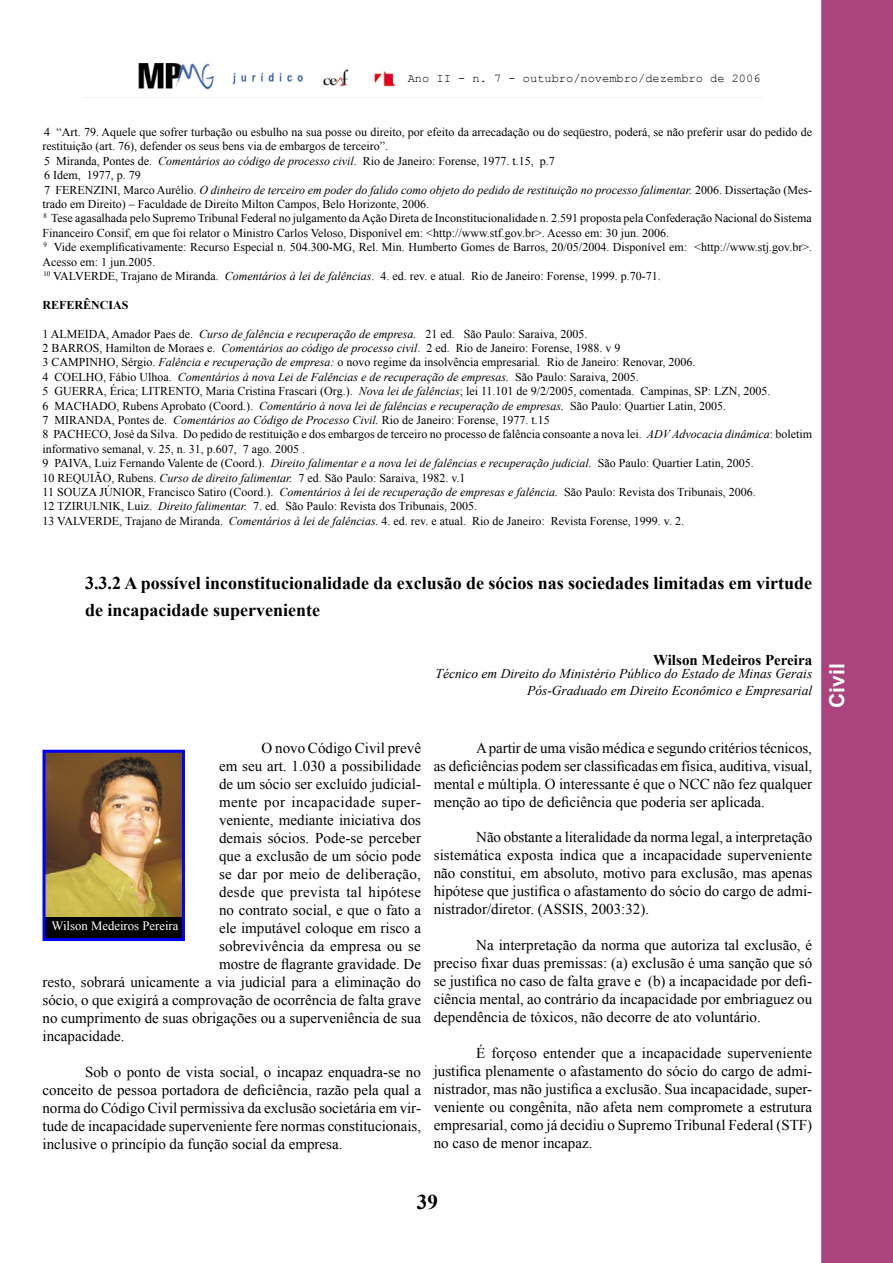
<style>
.page{position:relative;width:893px;height:1263px;background:#fff}
.page>*{position:absolute;margin:0;border:0;box-sizing:border-box;transform-origin:0 0}
.t1{font:700 21px "Arial";color:#fff}
.t2{font:700 21px "Times New Roman";color:#000}
.t3{font:700 18px/27px "Times New Roman";color:#000}
.t4{font:15px/18px "Times New Roman";color:#000;text-align:justify}
.t5{font:15px "Times New Roman";letter-spacing:.025em;color:#000}
.t6{font:15px "Times New Roman";letter-spacing:.03em;color:#000}
.t7{font:700 15px "Times New Roman";color:#000}
.t8{font:italic 13.5px/16.2px "Times New Roman";color:#000;text-align:right}
.t9{font:12.75px "Times New Roman";color:#fff}
.t10{font:12px/14.4px "Times New Roman";color:#000}
.t11{font:12px "Courier New";color:#000}
.t12{font:700 12px "Times New Roman";color:#000}
.s1{font-style:italic}
</style>
<div class="page">
<div style="left:821px;top:0;width:72px;height:1263px;background:#ab437f"></div>
<img style="left:138px;top:64px;width:258px;height:26px">
<div style="left:44px;top:751px;width:139px;height:188px;background:#000"></div>
<img style="left:47px;top:754px;width:134px;height:163px">
<div style="left:43px;top:750px;width:142px;height:191px;border:3px solid #00f"></div>
<p class="t11" style="left:408px;top:71px;width:354px">Ano II - n. 7 - outubro/novembro/dezembro de 2006</p>
<p class="t10" style="left:43px;top:124px;width:771px">4 “Art. 79. Aquele que sofrer turbação ou esbulho na sua posse ou direito, por efeito da arrecadação ou do seqüestro, poderá, se não preferir usar do pedido de restituição (art. 76), defender os seus bens via de embargos de terceiro”.<br>5 Miranda, Pontes de. <span class="s1">Comentários ao código de processo civil</span>. Rio de Janeiro: Forense, 1977. t.15, p.7<br>6 Idem, 1977, p. 79<br>7 FERENZINI, Marco Aurélio. <span class="s1">O dinheiro de terceiro em poder do falido como objeto do pedido de restituição no processo falimentar.</span> 2006. Dissertação (Mes&shy;trado em Direito) – Faculdade de Direito Milton Campos, Belo Horizonte, 2006.<br><sup>8</sup> Tese agasalhada pelo Supremo Tribunal Federal no julgamento da Ação Direta de Inconstitucionalidade n. 2.591 proposta pela Confederação Nacional do Sistema Financeiro Consif, em que foi relator o Ministro Carlos Veloso, Disponível em: &lt;http://www.stf.gov.br&gt;. Acesso em: 30 jun. 2006.<br><sup>9</sup> Vide exemplificativamente: Recurso Especial n. 504.300-MG, Rel. Min. Humberto Gomes de Barros, 20/05/2004. Disponível em: &lt;http://www.stj.gov.br&gt;.<br>Acesso em: 1 jun.2005.<br><sup>10</sup> VALVERDE, Trajano de Miranda. <span class="s1">Comentários à lei de falências</span>. 4. ed. rev. e atual. Rio de Janeiro: Forense, 1999. p.70-71.</p>
<p class="t12" style="left:43px;top:296px;width:88px">REFERÊNCIAS</p>
<p class="t10" style="left:43px;top:326px;width:771px">1 ALMEIDA, Amador Paes de. <span class="s1">Curso de falência e recuperação de empresa.</span> 21 ed. São Paulo: Saraiva, 2005.<br>2 BARROS, Hamilton de Moraes e. <span class="s1">Comentários ao código de processo civil</span>. 2 ed. Rio de Janeiro: Forense, 1988. v 9<br>3 CAMPINHO, Sérgio. <span class="s1">Falência e recuperação de empresa:</span> o novo regime da insolvência empresarial<span class="s1">.</span> Rio de Janeiro: Renovar, 2006.<br>4 COELHO, Fábio Ulhoa. <span class="s1">Comentários à nova Lei de Falências e de recuperação de empresas.</span> São Paulo: Saraiva, 2005.<br>5 GUERRA, Érica; LITRENTO, Maria Cristina Frascari (Org.). <span class="s1">Nova lei de falências</span>; lei 11.101 de 9/2/2005, comentada. Campinas, SP: LZN, 2005.<br>6 MACHADO, Rubens Aprobato (Coord.). <span class="s1">Comentário à nova lei de falências e recuperação de empresas.</span> São Paulo: Quartier Latin, 2005.<br>7 MIRANDA, Pontes de. <span class="s1">Comentários ao Código de Processo Civil.</span> Rio de Janeiro: Forense, 1977. t.15<br>8 PACHECO, José da Silva. Do pedido de restituição e dos embargos de terceiro no processo de falência consoante a nova lei. <span class="s1">ADV Advocacia dinâmica</span>: boletim informativo semanal, v. 25, n. 31, p.607, 7 ago. 2005 .<br>9 PAIVA, Luiz Fernando Valente de (Coord.). <span class="s1">Direito falimentar e a nova lei de falências e recuperação judicial.</span> São Paulo: Quartier Latin, 2005.<br>10 REQUIÃO, Rubens. <span class="s1">Curso de direito falimentar.</span> 7 ed. São Paulo: Saraiva, 1982. v.1<br>11 SOUZA JÚNIOR, Francisco Satiro (Coord.). <span class="s1">Comentários à lei de recuperação de empresas e falência.</span> São Paulo: Revista dos Tribunais, 2006.<br>12 TZIRULNIK, Luiz. <span class="s1">Direito falimentar.</span> 7. ed. São Paulo: Revista dos Tribunais, 2005.<br>13 VALVERDE, Trajano de Miranda. <span class="s1">Comentários à lei de falências.</span> 4. ed. rev. e atual. Rio de Janeiro: Revista Forense, 1999. v. 2.</p>
<h2 class="t3" style="left:85px;top:569px;width:729px">3.3.2 A possível inconstitucionalidade da exclusão de sócios nas sociedades limitadas em virtude de incapacidade superveniente</h2>
<p class="t7" style="left:653px;top:649px;width:161px">Wilson Medeiros Pereira</p>
<p class="t8" style="left:435px;top:665px;width:378px">Técnico em Direito do Ministério Público do Estado de Minas Gerais<br>Pós-Graduado em Direito Econômico e Empresarial</p>
<p class="t4" style="left:262px;top:739px;width:161px">O novo Código Civil prevê</p>
<p class="t4" style="left:219px;top:757px;width:203px">em seu art. 1.030 a possibilidade</p>
<p class="t4" style="left:219px;top:775px;width:203px">de um sócio ser excluído judicial-</p>
<p class="t6" style="left:219px;top:792px;width:203px">mente por incapacidade super-</p>
<p class="t4" style="left:219px;top:811px;width:203px">veniente, mediante iniciativa dos</p>
<p class="t4" style="left:219px;top:829px;width:203px">demais sócios. Pode-se perceber</p>
<p class="t4" style="left:219px;top:847px;width:203px">que a exclusão de um sócio pode</p>
<p class="t4" style="left:219px;top:865px;width:203px">se dar por meio de deliberação,</p>
<p class="t5" style="left:219px;top:882px;width:204px">desde que prevista tal hipótese</p>
<p class="t4" style="left:219px;top:901px;width:203px">no contrato social, e que o fato a</p>
<p class="t4" style="left:219px;top:919px;width:203px">ele imputável coloque em risco a</p>
<p class="t4" style="left:219px;top:937px;width:203px">sobrevivência da empresa ou se</p>
<p class="t4" style="left:219px;top:955px;width:203px">mostre de flagrante gravidade. De</p>
<p class="t4" style="left:43px;top:973px;width:380px">resto, sobrará unicamente a via judicial para a eliminação do</p>
<p class="t4" style="left:43px;top:991px;width:380px">sócio, o que exigirá a comprovação de ocorrência de falta grave</p>
<p class="t4" style="left:43px;top:1009px;width:380px">no cumprimento de suas obrigações ou a superveniência de sua</p>
<p class="t4" style="left:43px;top:1027px;width:84px">incapacidade.</p>
<p class="t4" style="left:43px;top:1063px;width:380px;text-indent:43px">Sob o ponto de vista social, o incapaz enquadra-se no conceito de pessoa portadora de deficiência, razão pela qual a norma do Código Civil permissiva da exclusão societária em vir&shy;tude de incapacidade superveniente fere normas constitucionais, inclusive o princípio da função social da empresa.</p>
<p class="t9" style="left:52px;top:917px;width:128px">Wilson Medeiros Pereira</p>
<p class="t4" style="left:434px;top:738px;width:380px;text-indent:43px">A partir de uma visão médica e segundo critérios técnicos, as deficiências podem ser classificadas em física, auditiva, visual, mental e múltipla. O interessante é que o NCC não fez qualquer menção ao tipo de deficiência que poderia ser aplicada.</p>
<p class="t4" style="left:434px;top:828px;width:380px;text-indent:43px">Não obstante a literalidade da norma legal, a interpretação sistemática exposta indica que a incapacidade superveniente não constitui, em absoluto, motivo para exclusão, mas apenas hipótese que justifica o afastamento do sócio do cargo de admi&shy;nistrador/diretor. (ASSIS, 2003:32).</p>
<p class="t4" style="left:434px;top:936px;width:380px;text-indent:43px">Na interpretação da norma que autoriza tal exclusão, é preciso fixar duas premissas: (a) exclusão é uma sanção que só se justifica no caso de falta grave e (b) a incapacidade por defi&shy;ciência mental, ao contrário da incapacidade por embriaguez ou dependência de tóxicos, não decorre de ato voluntário.</p>
<p class="t4" style="left:434px;top:1044px;width:380px;text-indent:43px">É forçoso entender que a incapacidade superveniente justifica plenamente o afastamento do sócio do cargo de admi&shy;nistrador, mas não justifica a exclusão. Sua incapacidade, super&shy;veniente ou congênita, não afeta nem compromete a estrutura empresarial, como já decidiu o Supremo Tribunal Federal (STF) no caso de menor incapaz.</p>
<h1 class="t1" style="left:823px;top:708px;width:46px;rotate:-90deg">Civil</h1>
<h1 class="t2" style="left:417px;top:1188px;width:22px">39</h1>
</div>
